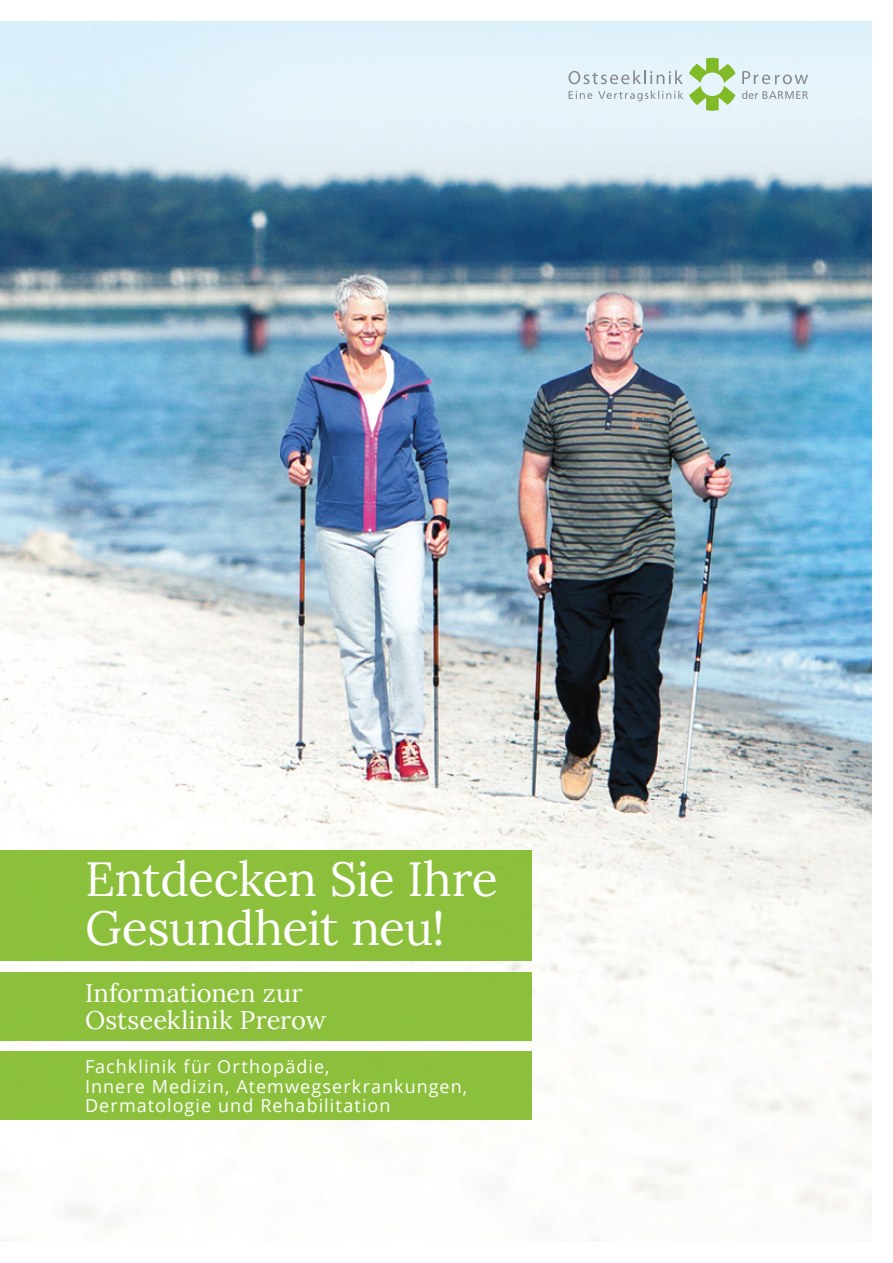
<style>
.page{position:relative;width:893px;height:1263px;background:#fff}
.page>*{position:absolute;margin:0;border:0;box-sizing:border-box;transform-origin:0 0}
.t1{font:48px/49.5px "Lora";letter-spacing:-.02em;color:#fff}
.t2{font:25.5px/27px "Lora";color:#fff}
.t3{font:18px/19.5px "Open Sans";letter-spacing:.06em;color:#fff}
</style>
<div class="page">
<img style="left:0;top:21px;width:872px;height:1221px">
<div style="left:0;top:972px;width:531px;height:68px;background:#8cc03c"></div>
<div style="left:0;top:1052px;width:531px;height:68px;background:#8cc03c"></div>
<div style="left:0;top:850px;width:531px;height:111px;background:#8cc03c"></div>
<svg style="left:689px;top:58px;width:46px;height:53px;background:#b9da9d"></svg>
<svg style="left:568px;top:70px;width:115px;height:14px;background:#ced9df"></svg>
<svg style="left:742px;top:71px;width:66px;height:13px"></svg>
<svg style="left:742px;top:91px;width:66px;height:8px"></svg>
<svg style="left:569px;top:91px;width:114px;height:10px"></svg>
<h1 class="t1" style="left:85px;top:851px;width:414px">Entdecken Sie Ihre<br>Gesundheit neu!</h1>
<h2 class="t2" style="left:85px;top:977px;width:243px">Informationen zur<br>Ostseeklinik Prerow</h2>
<p class="t3" style="left:85px;top:1056px;width:384px">Fachklinik für Orthopädie,<br>Innere Medizin, Atemwegserkrankungen,<br>Dermatologie und Rehabilitation</p>
</div>
